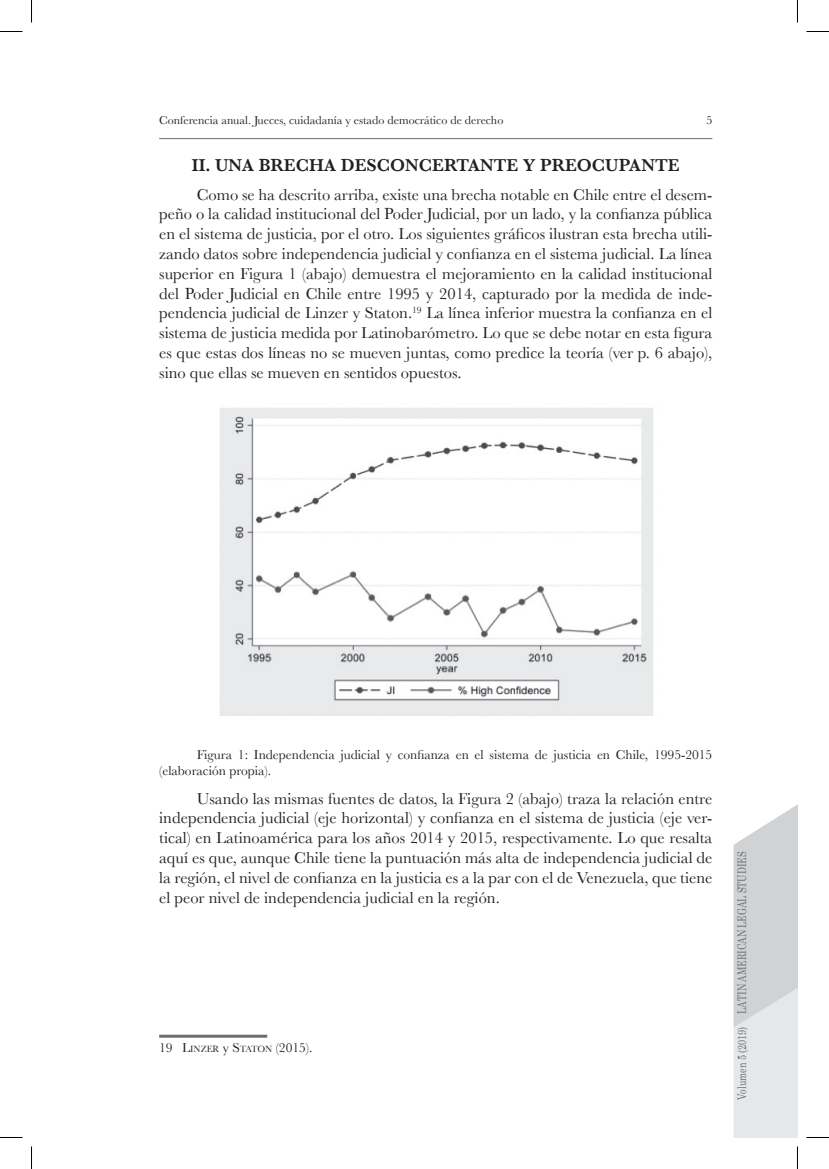
<style>
.page{position:relative;width:829px;height:1169px;background:#fff}
.page>*{position:absolute;margin:0;border:0;box-sizing:border-box;transform-origin:0 0}
.t1{font:600 18px "Baskerville";color:#231f20}
.t2{font:16.5px/19.8px "Baskerville";color:#231f20;text-align:justify}
.t3{font:13.5px/16.2px "Baskerville";color:#231f20}
.t4{font:12px "Baskerville";color:#231f20}
.t5{font:12px "Century Schoolbook";color:#6c6d70;scale:.75 1}
.s1{font-style:inherit}
.s2{font-size:9.45px}
</style>
<div class="page">
<svg style="left:733px;top:805px;width:64px;height:332px;background:#dcddde"></svg>
<hr style="left:159px;top:138px;width:553px;height:1px;background:#6c6d70">
<img style="left:220px;top:408px;width:433px;height:308px">
<hr style="left:159px;top:1034px;width:108px;height:3px;background:#6c6d70">
<svg style="left:0;top:31px;width:22px;height:1px"></svg>
<svg style="left:806px;top:31px;width:22px;height:1px"></svg>
<svg style="left:0;top:1137px;width:22px;height:1px"></svg>
<svg style="left:806px;top:1137px;width:22px;height:1px"></svg>
<svg style="left:31px;top:0;width:1px;height:23px"></svg>
<svg style="left:31px;top:1146px;width:1px;height:23px"></svg>
<svg style="left:797px;top:0;width:1px;height:23px"></svg>
<svg style="left:797px;top:1146px;width:1px;height:23px"></svg>
<p class="t4" style="left:159px;top:113px;width:345px">Conferencia anual. Jueces, cuidadanía y estado democrático de derecho</p>
<p class="t4" style="left:706px;top:113px;width:7px">5</p>
<p class="t1" style="left:192px;top:155px;width:489px">II. UNA BRECHA DESCONCERTANTE Y PREOCUPANTE</p>
<p class="t2" style="left:159px;top:184px;width:554px;text-indent:38px">Como se ha descrito arriba, existe una brecha notable en Chile entre el desem&shy;peño o la calidad institucional del Poder Judicial, por un lado, y la confianza pública en el sistema de justicia, por el otro. Los siguientes gráficos ilustran esta brecha utili&shy;zando datos sobre independencia judicial y confianza en el sistema judicial. La línea superior en Figura 1 (abajo) demuestra el mejoramiento en la calidad institucional del Poder Judicial en Chile entre 1995 y 2014, capturado por la medida de inde&shy;pendencia judicial de Linzer y Staton.<sup>19</sup> La línea inferior muestra la confianza en el sistema de justicia medida por Latinobarómetro. Lo que se debe notar en esta figura es que estas dos líneas no se mueven juntas, como predice la teoría (ver p. 6 abajo), sino que ellas se mueven en sentidos opuestos.</p>
<p class="t3" style="left:159px;top:746px;width:554px;text-indent:38px">Figura 1: Independencia judicial y confianza en el sistema de justicia en Chile, 1995-2015 (elaboración propia).</p>
<p class="t2" style="left:159px;top:788px;width:554px;text-indent:38px">Usando las mismas fuentes de datos, la Figura 2 (abajo) traza la relación entre independencia judicial (eje horizontal) y confianza en el sistema de justicia (eje ver&shy;tical) en Latinoamérica para los años 2014 y 2015, respectivamente. Lo que resalta aquí es que, aunque Chile tiene la puntuación más alta de independencia judicial de la región, el nivel de confianza en la justicia es a la par con el de Venezuela, que tiene el peor nivel de independencia judicial en la región.</p>
<p class="t3" style="left:159px;top:1039px;width:155px">19 <span class="s1">L</span><span class="s2">INZER</span> y <span class="s1">S</span><span class="s2">TATON</span> (2015).</p>
<p class="t5" style="left:734px;top:1100px;width:333px;rotate:-90deg">Volumen 5 (2019) LATIN AMERICAN LEGAL STUDIES</p>
</div>
